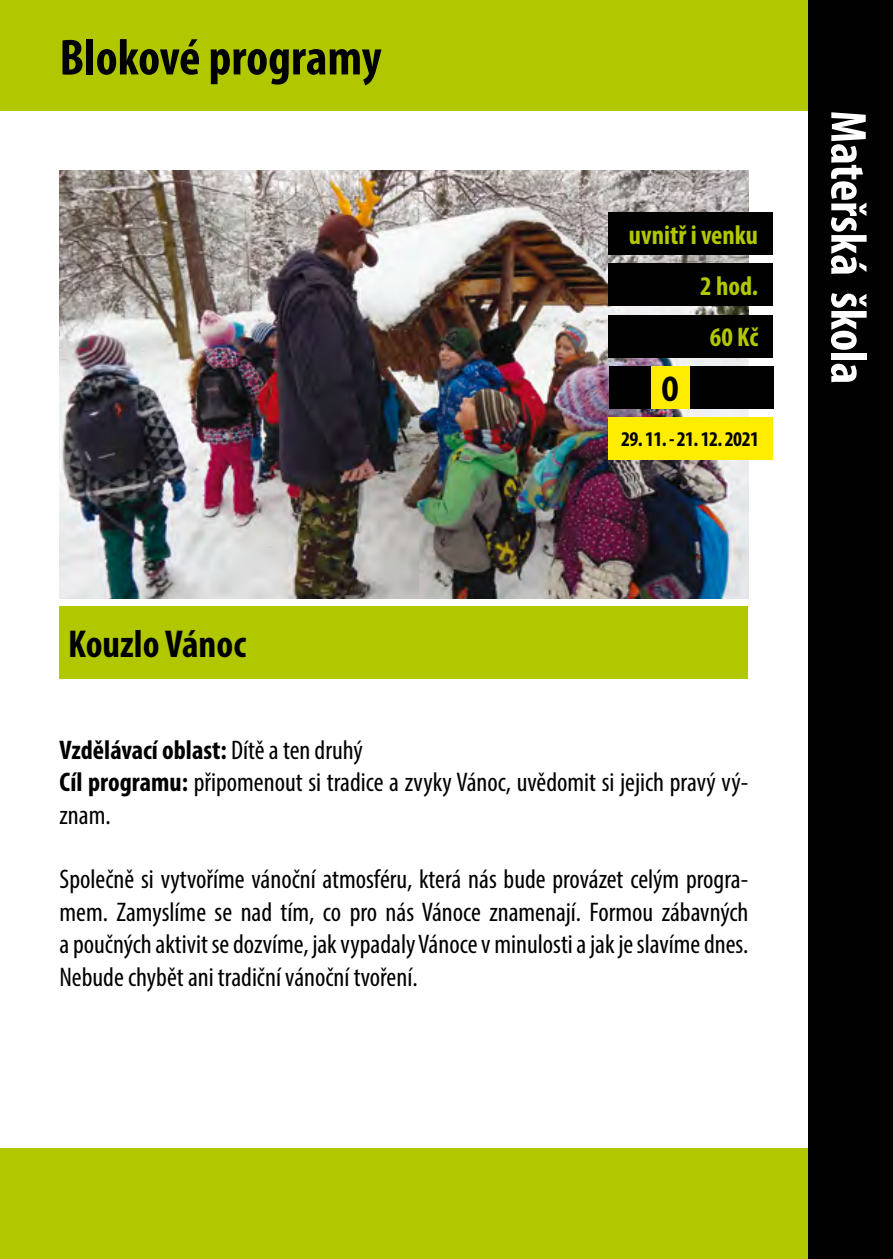
<style>
.page{position:relative;width:893px;height:1259px;background:#fff}
.page>*{position:absolute;margin:0;border:0;box-sizing:border-box;transform-origin:0 0}
.t1{font:700 condensed 51px "Myriad Pro";color:#010101}
.t2{font:700 condensed 51px "Myriad Pro";color:#fff}
.t3{font:700 condensed 39px "Myriad Pro";color:#010101}
.t4{font:700 condensed 36px "Myriad Pro";color:#000}
.t5{font:condensed 27px/32.4px "Myriad Pro";color:#000}
.t6{font:700 condensed 27px/51px "Myriad Pro";color:#b1c800;text-align:right}
.t7{font:700 condensed 21px "Myriad Pro";letter-spacing:-.025em;color:#000}
.s1{font-weight:700}
</style>
<div class="page">
<div style="left:0;top:1148px;width:893px;height:111px;background:#b1c800"></div>
<div style="left:0;top:0;width:893px;height:111px;background:#b1c800"></div>
<div style="left:808px;top:0;width:85px;height:1259px;background:#010101"></div>
<img style="left:60px;top:170px;width:688px;height:428px">
<div style="left:60px;top:606px;width:688px;height:73px;background:#b1c800"></div>
<div style="left:608px;top:213px;width:165px;height:42px;background:#010101"></div>
<div style="left:608px;top:264px;width:165px;height:42px;background:#010101"></div>
<div style="left:608px;top:315px;width:165px;height:42px;background:#010101"></div>
<div style="left:609px;top:366px;width:165px;height:42px;background:#010101"></div>
<div style="left:651px;top:366px;width:38px;height:42px;background:#ffed00"></div>
<div style="left:608px;top:417px;width:165px;height:42px;background:#ffed00"></div>
<h1 class="t1" style="left:60px;top:26px;width:324px">Blokové programy</h1>
<p class="t6" style="left:629px;top:209px;width:131px">uvnitř i venku<br>2 hod.<br>60 Kč</p>
<h3 class="t4" style="left:662px;top:366px;width:17px">O</h3>
<p class="t7" style="left:621px;top:426px;width:140px">29. 11. - 21. 12. 2021</p>
<h1 class="t2" style="left:880px;top:111px;width:275px;rotate:90deg">Mateřská škola</h1>
<h2 class="t3" style="left:68px;top:620px;width:179px">Kouzlo Vánoc</h2>
<p class="t5" style="left:60px;top:733px;width:690px"><span class="s1">Vzdělávací oblast:</span> Dítě a ten druhý<br><span class="s1">Cíl programu:</span> připomenout si tradice a zvyky Vánoc, uvědomit si jejich pravý vý&shy;znam.</p>
<p class="t5" style="left:60px;top:863px;width:690px;text-align:justify">Společně si vytvoříme vánoční atmosféru, která nás bude provázet celým progra&shy;mem. Zamyslíme se nad tím, co pro nás Vánoce znamenají. Formou zábavných a poučných aktivit se dozvíme, jak vypadaly Vánoce v minulosti a jak je slavíme dnes.<br>Nebude chybět ani tradiční vánoční tvoření.</p>
</div>
